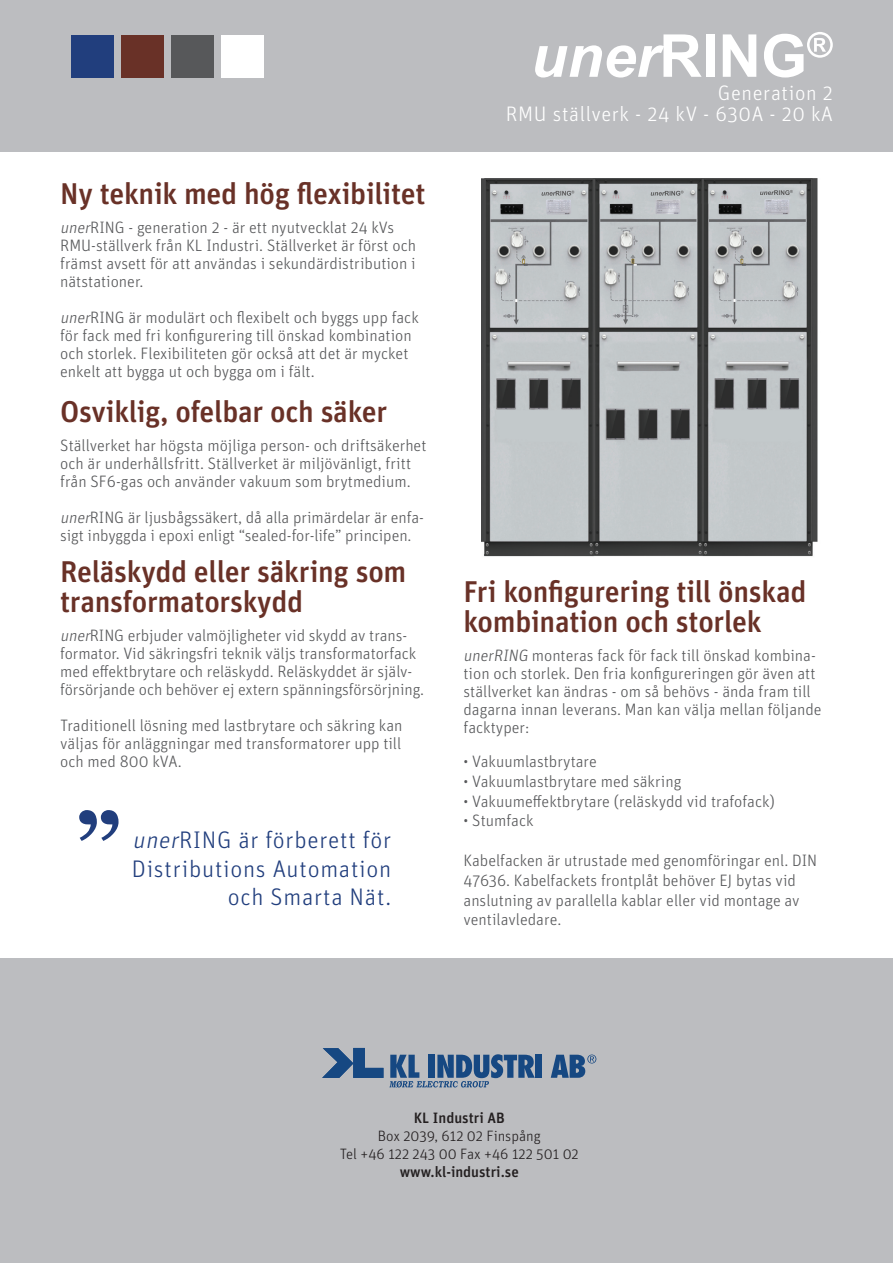
<style>
.page{position:relative;width:893px;height:1263px;background:#fff}
.page>*{position:absolute;margin:0;border:0;box-sizing:border-box;transform-origin:0 0}
.t1{font:500 30px/30px "Unit OT";letter-spacing:-.01em;color:#693127}
.t2{font:300 24px/28.5px "Unit OT";letter-spacing:.03em;color:#213e7d;text-align:right}
.t3{font:300 21px/21px "Unit OT";letter-spacing:.03em;color:#fff;text-align:right}
.t4{font:300 16.5px/18px "Unit OT";color:#57585a}
.t5{font:300 15px/18px "Unit OT";color:#231f20;text-align:center}
.t6{font:500 15px "Unit OT";color:#231f20}
.s1{font-style:italic}
</style>
<div class="page">
<div style="left:0;top:958px;width:893px;height:305px;background:#bcbdc0"></div>
<div style="left:0;top:0;width:893px;height:152px;background:#bcbdc0"></div>
<svg style="left:79px;top:810px;width:40px;height:31px"></svg>
<div style="left:536px;top:1055px;width:6px;height:23px;background:#164882"></div>
<svg style="left:389px;top:1054px;width:146px;height:33px"></svg>
<svg style="left:322px;top:1048px;width:61px;height:30px"></svg>
<svg style="left:551px;top:1054px;width:45px;height:24px"></svg>
<div style="left:71px;top:35px;width:43px;height:42px;background:#213e7d"></div>
<div style="left:121px;top:35px;width:43px;height:42px;background:#693127"></div>
<div style="left:171px;top:35px;width:43px;height:42px;background:#57585a"></div>
<div style="left:221px;top:35px;width:43px;height:42px;background:#fff"></div>
<img style="left:482px;top:179px;width:336px;height:378px">
<svg style="left:535px;top:34px;width:167px;height:44px"></svg>
<div style="left:706px;top:34px;width:8px;height:43px;background:#fff"></div>
<svg style="left:723px;top:34px;width:33px;height:43px"></svg>
<svg style="left:764px;top:32px;width:69px;height:46px"></svg>
<h1 class="t1" style="left:60px;top:179px;width:367px">Ny teknik med hög flexibilitet</h1>
<p class="t4" style="left:60px;top:218px;width:357px"><span class="s1">uner</span>RING - generation 2 - är ett nyutvecklat 24 kVs RMU-ställverk från KL Industri. Ställverket är först och främst avsett för att användas i sekundärdistribution i nätstationer.</p>
<p class="t4" style="left:60px;top:308px;width:360px"><span class="s1">uner</span>RING är modulärt och flexibelt och byggs upp fack för fack med fri konfigurering till önskad kombination och storlek. Flexibiliteten gör också att det är mycket enkelt att bygga ut och bygga om i fält.</p>
<h1 class="t1" style="left:60px;top:397px;width:328px">Osviklig, ofelbar och säker</h1>
<p class="t4" style="left:60px;top:437px;width:368px">Ställverket har högsta möjliga person- och driftsäkerhet och är underhållsfritt. Ställverket är miljövänligt, fritt från SF6-gas och använder vakuum som brytmedium.</p>
<p class="t4" style="left:60px;top:509px;width:365px"><span class="s1">uner</span>RING är ljusbågssäkert, då alla primärdelar är enfa&shy;sigt inbyggda i epoxi enligt “sealed-for-life” principen.</p>
<h1 class="t1" style="left:60px;top:556px;width:348px">Reläskydd eller säkring som transformatorskydd</h1>
<p class="t4" style="left:60px;top:626px;width:365px"><span class="s1">uner</span>RING erbjuder valmöjligheter vid skydd av trans&shy;formator. Vid säkringsfri teknik väljs transformatorfack med effektbrytare och reläskydd. Reläskyddet är själv&shy;försörjande och behöver ej extern spänningsförsörjning.</p>
<p class="t4" style="left:60px;top:716px;width:344px;text-align:justify">Traditionell lösning med lastbrytare och säkring kan väljas för anläggningar med transformatorer upp till och med 800 kVA.</p>
<h2 class="t2" style="left:132px;top:826px;width:261px"><span class="s1">uner</span>RING är förberett för<br>Distributions Automation och Smarta Nät.</h2>
<p class="t3" style="left:506px;top:82px;width:328px">Generation 2<br>RMU ställverk - 24 kV - 630A - 20 kA</p>
<h1 class="t1" style="left:463px;top:576px;width:344px">Fri konfigurering till önskad kombination och storlek</h1>
<p class="t4" style="left:463px;top:646px;width:360px">unerRING monteras fack för fack till önskad kombina&shy;tion och storlek. Den fria konfigureringen gör även att ställverket kan ändras - om så behövs - ända fram till dagarna innan leverans. Man kan välja mellan följande facktyper:</p>
<p class="t4" style="left:463px;top:752px;width:135px">• Vakuumlastbrytare</p>
<p class="t4" style="left:463px;top:772px;width:219px">• Vakuumlastbrytare med säkring</p>
<p class="t4" style="left:463px;top:792px;width:313px">• Vakuumeffektbrytare (reläskydd vid trafofack)</p>
<p class="t4" style="left:463px;top:812px;width:72px">• Stumfack</p>
<p class="t4" style="left:463px;top:850px;width:355px;line-height:19.8px">Kabelfacken är utrustade med genomföringar enl. DIN 47636. Kabelfackets frontplåt behöver EJ bytas vid anslutning av parallella kablar eller vid montage av ventilavledare.</p>
<p class="t6" style="left:414px;top:1109px;width:93px">KL Industri AB</p>
<p class="t5" style="left:340px;top:1127px;width:241px">Box 2039, 612 02 Finspång<br>Tel +46 122 243 00 Fax +46 122 501 02</p>
<p class="t6" style="left:400px;top:1163px;width:121px">www.kl-industri.se</p>
</div>
